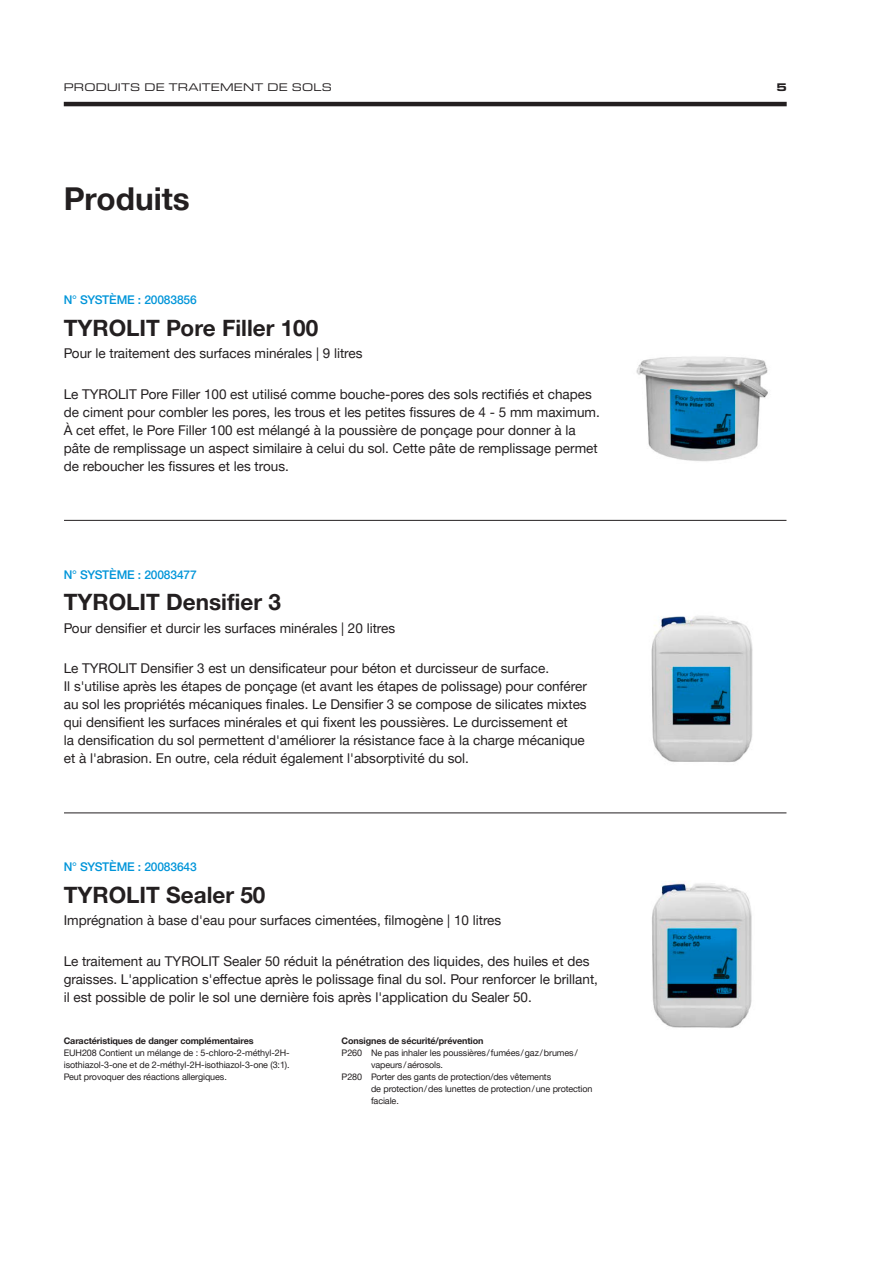
<style>
.page{position:relative;width:893px;height:1263px;background:#fff}
.page>*{position:absolute;margin:0;border:0;box-sizing:border-box;transform-origin:0 0}
.t1{font:700 31.5px "Helvetica Neue LTW1 G";color:#231f20}
.t2{font:700 22.5px "Helvetica Neue LTW1 G";color:#231f20}
.t3{font:13.5px/18px "Helvetica Neue LTW1 G";color:#231f20}
.t4{font:500 12px "Helvetica Neue LTW1 G";letter-spacing:-.01em;color:#0095d9}
.t5{font:expanded 11.25px "Eurostile Next W1 G";letter-spacing:.02em;color:#231f20}
.t6{font:700 expanded 11.25px "Eurostile Next W1 G";color:#231f20}
.t7{font:9px/12px "Helvetica Neue LTW1 G";letter-spacing:-.01em;color:#231f20;text-align:justify}
.t8{font:700 9px "Helvetica Neue LTW1 G";letter-spacing:-.01em;color:#231f20}
</style>
<div class="page">
<hr style="left:64px;top:102px;width:723px;height:4px;background:#231f20">
<img style="left:636px;top:356px;width:132px;height:106px">
<img style="left:651px;top:616px;width:102px;height:146px">
<img style="left:652px;top:881px;width:100px;height:147px">
<hr style="left:64px;top:520px;width:722px;height:1px;background:#231f20">
<hr style="left:64px;top:812px;width:722px;height:1px;background:#231f20">
<p class="t5" style="left:64px;top:80px;width:270px">PRODUITS DE TRAITEMENT DE SOLS</p>
<p class="t6" style="left:776px;top:80px;width:12px">5</p>
<h1 class="t1" style="left:64px;top:179px;width:127px">Produits</h1>
<p class="t4" style="left:64px;top:293px;width:135px">N° SYSTÈME : 20083856</p>
<h2 class="t2" style="left:64px;top:314px;width:256px">TYROLIT Pore Filler 100</h2>
<p class="t3" style="left:64px;top:344px;width:300px">Pour le traitement des surfaces minérales | 9 litres</p>
<p class="t3" style="left:64px;top:385px;width:538px">Le TYROLIT Pore Filler 100 est utilisé comme bouche-pores des sols rectifiés et chapes de ciment pour combler les pores, les trous et les petites fissures de 4 - 5 mm maximum.<br>À cet effet, le Pore Filler 100 est mélangé à la poussière de ponçage pour donner à la pâte de remplissage un aspect similaire à celui du sol. Cette pâte de remplissage permet de reboucher les fissures et les trous.</p>
<p class="t4" style="left:64px;top:567px;width:135px">N° SYSTÈME : 20083477</p>
<h2 class="t2" style="left:64px;top:588px;width:219px">TYROLIT Densifier 3</h2>
<p class="t3" style="left:64px;top:619px;width:333px">Pour densifier et durcir les surfaces minérales | 20 litres</p>
<p class="t3" style="left:64px;top:659px;width:525px">Le TYROLIT Densifier 3 est un densificateur pour béton et durcisseur de surface.<br>Il s'utilise après les étapes de ponçage (et avant les étapes de polissage) pour conférer au sol les propriétés mécaniques finales. Le Densifier 3 se compose de silicates mixtes qui densifient les surfaces minérales et qui fixent les poussières. Le durcissement et<br>la densification du sol permettent d'améliorer la résistance face à la charge mécanique et à l'abrasion. En outre, cela réduit également l'absorptivité du sol.</p>
<p class="t4" style="left:64px;top:860px;width:135px">N° SYSTÈME : 20083643</p>
<h2 class="t2" style="left:64px;top:881px;width:203px">TYROLIT Sealer 50</h2>
<p class="t3" style="left:64px;top:911px;width:439px">Imprégnation à base d'eau pour surfaces cimentées, filmogène | 10 litres</p>
<p class="t3" style="left:64px;top:952px;width:536px">Le traitement au TYROLIT Sealer 50 réduit la pénétration des liquides, des huiles et des graisses. L'application s'effectue après le polissage final du sol. Pour renforcer le brillant, il est possible de polir le sol une dernière fois après l'application du Sealer 50.</p>
<p class="t8" style="left:64px;top:1035px;width:191px">Caractéristiques de danger complémentaires</p>
<p class="t7" style="left:64px;top:1047px;width:227px">EUH208 Contient un mélange de : 5-chloro-2-méthyl-2H&shy;isothiazol-3-one et de 2-méthyl-2H-isothiazol-3-one (3:1).<br>Peut provoquer des réactions allergiques.</p>
<p class="t8" style="left:342px;top:1035px;width:143px">Consignes de sécurité/prévention</p>
<p class="t7" style="left:342px;top:1047px;width:238px">P260 Ne pas inhaler les poussières/fumées/gaz/brumes/</p>
<p class="t7" style="left:371px;top:1059px;width:73px">vapeurs/aérosols.</p>
<p class="t7" style="left:342px;top:1071px;width:211px">P280 Porter des gants de protection/des vêtements</p>
<p class="t7" style="left:371px;top:1083px;width:223px">de protection/des lunettes de protection/une protection</p>
<p class="t7" style="left:371px;top:1095px;width:29px">faciale.</p>
</div>
